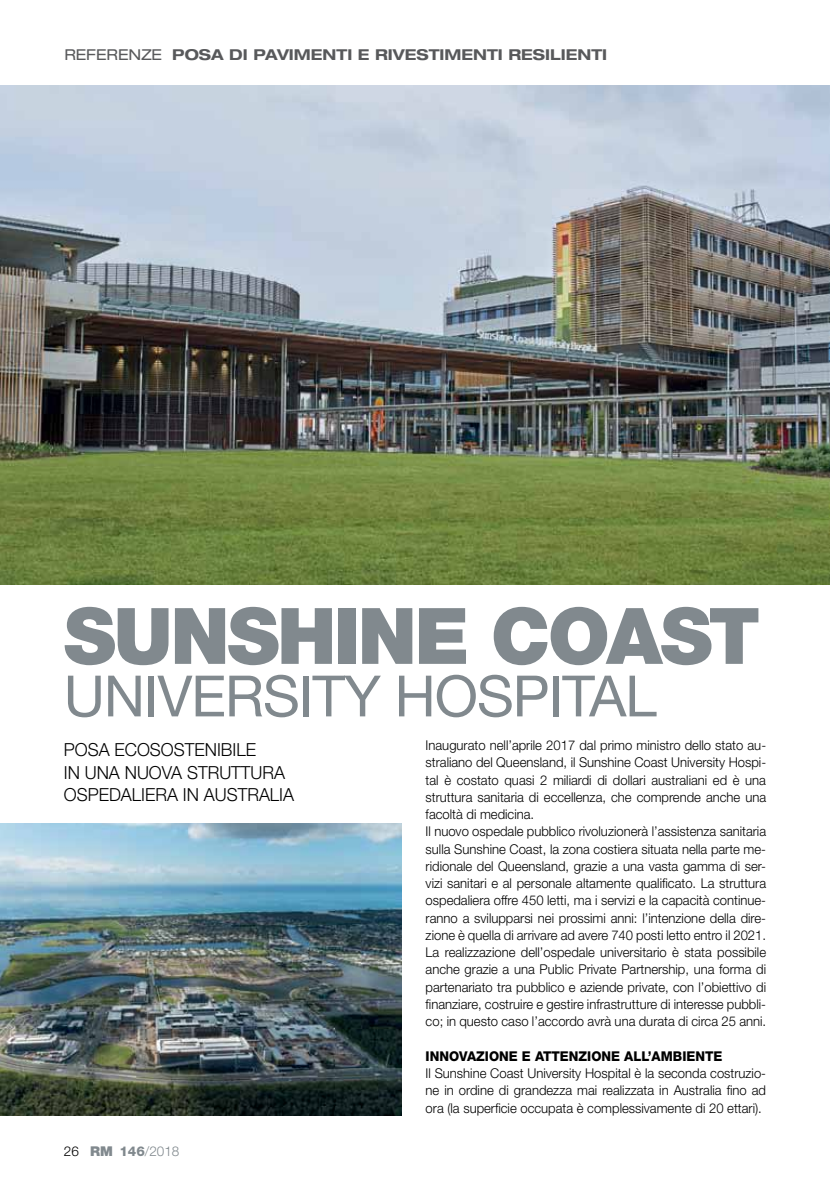
<style>
.page{position:relative;width:830px;height:1191px;background:#fff}
.page>*{position:absolute;margin:0;border:0;box-sizing:border-box;transform-origin:0 0}
.t1{font:900 78px "Helvetica Neue LTW1 G";letter-spacing:-.03em;color:#81898e}
.t2{font:57px "Helvetica Neue LTW1 G";letter-spacing:-.02em;color:#81898e}
.t3{font:300 18px/22.5px "Helvetica Neue LT Std";color:#000}
.t4{font:700 expanded 15px "Helvetica Neue LT Std";color:#58595b}
.t5{font:300 13.5px/17.2px "Helvetica Neue LT Std";color:#000}
.t6{font:800 13.5px "Helvetica Neue LT Std";color:#000}
.t7{font:300 13.5px "Helvetica Neue LT Std";color:#81898e}
.s1{font-weight:400}
.s2{color:#000}
.s3{font-weight:900}
.s4{font-weight:800}
</style>
<div class="page">
<img style="left:0;top:86px;width:829px;height:498px">
<img style="left:0;top:823px;width:401px;height:292px">
<p class="t4" style="left:64px;top:45px;width:544px"><span class="s1">REFERENZE</span> POSA DI PAVIMENTI E RIVESTIMENTI RESILIENTI</p>
<h1 class="t1" style="left:64px;top:589px;width:697px">SUNSHINE COAST</h1>
<h2 class="t2" style="left:64px;top:661px;width:594px">UNIVERSITY HOSPITAL</h2>
<h3 class="t3" style="left:64px;top:738px;width:232px">posa ecosostenibile<br>in Una nuova struttura ospedaliera in Australia</h3>
<p class="t5" style="left:425px;top:736px;width:342px">Inaugurato nell’aprile 2017 dal primo ministro dello stato au&shy;straliano del Queensland, il Sunshine Coast University Hospi&shy;tal è costato quasi 2 miliardi di dollari australiani ed è una struttura sanitaria di eccellenza, che comprende anche una facoltà di medicina.<br>Il nuovo ospedale pubblico rivoluzionerà l’assistenza sanitaria sulla Sunshine Coast, la zona costiera situata nella parte me&shy;ridionale del Queensland, grazie a una vasta gamma di ser&shy;vizi sanitari e al personale altamente qualificato. La struttura ospedaliera offre 450 letti, ma i servizi e la capacità continue&shy;ranno a svilupparsi nei prossimi anni: l’intenzione della dire&shy;zione è quella di arrivare ad avere 740 posti letto entro il 2021.<br>La realizzazione dell’ospedale universitario è stata possibile anche grazie a una Public Private Partnership, una forma di partenariato tra pubblico e aziende private, con l’obiettivo di finanziare, costruire e gestire infrastrutture di interesse pubbli&shy;co; in questo caso l’accordo avrà una durata di circa 25 anni.</p>
<p class="t6" style="left:425px;top:1047px;width:298px">INNOVAZIONE E ATTENZIONE ALL’AMBIENTE</p>
<p class="t5" style="left:425px;top:1064px;width:342px;text-align:justify">Il Sunshine Coast University Hospital è la seconda costruzio&shy;ne in ordine di grandezza mai realizzata in Australia fino ad ora (la superficie occupata è complessivamente di 20 ettari).</p>
<p class="t7" style="left:64px;top:1142px;width:117px"><span class="s2">26</span> <span class="s3">RM</span> <span class="s4">146</span>/2018</p>
</div>
